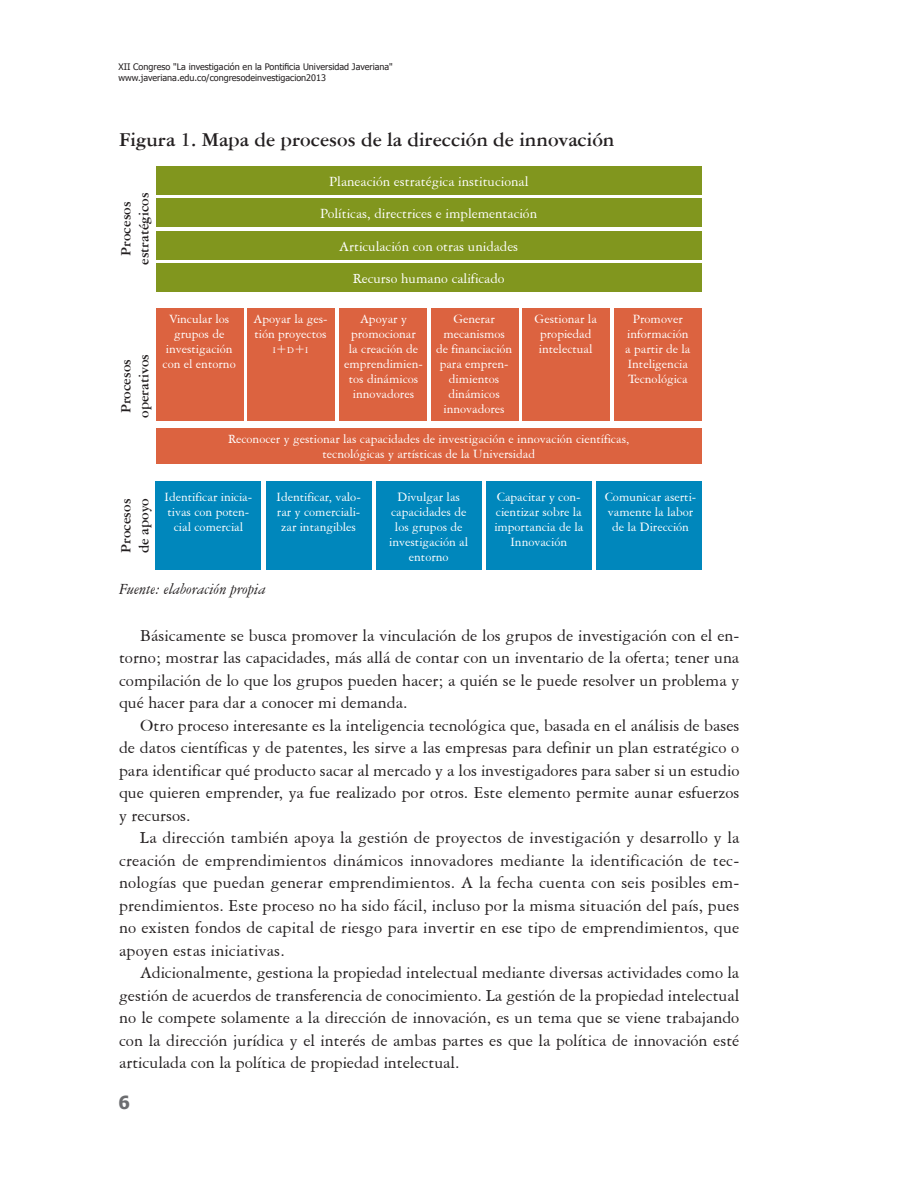
<style>
.page{position:relative;width:918px;height:1188px;background:#fff}
.page>*{position:absolute;margin:0;border:0;box-sizing:border-box;transform-origin:0 0}
.T3{font:700 21px "American Garamond BT";color:#231f20}
.parrafo{font:18px/22.5px "American Garamond BT";color:#231f20;text-align:justify}
.t1{font:700 18px "Tahoma";color:#6c6d70}
.fuente{font:italic 16.5px "American Garamond BT";color:#231f20}
.t2{font:15px/32.4px "American Garamond BT";color:#fff;text-align:center}
.t3{font:700 15px/18px "American Garamond BT";color:#231f20;text-align:center}
.t4{font:13.5px/15px "American Garamond BT";color:#fff;text-align:center}
.t5{font:9.45px "American Garamond BT";color:#fff}
.t6{font:9px/10.8px "Tahoma";color:#231f20}
.s1{font-size:13.5px}
</style>
<div class="page">
<div style="left:156px;top:166px;width:546px;height:29px;background:#81961e"></div>
<div style="left:156px;top:428px;width:546px;height:36px;background:#dc6340"></div>
<div style="left:156px;top:198px;width:546px;height:29px;background:#81961e"></div>
<div style="left:156px;top:231px;width:546px;height:28px;background:#81961e"></div>
<div style="left:156px;top:263px;width:546px;height:29px;background:#81961e"></div>
<div style="left:156px;top:308px;width:87px;height:112px;background:#dc6340"></div>
<div style="left:156px;top:482px;width:105px;height:88px;background:#0087bc"></div>
<div style="left:339px;top:308px;width:88px;height:112px;background:#dc6340"></div>
<div style="left:376px;top:482px;width:105px;height:88px;background:#0087bc"></div>
<div style="left:523px;top:308px;width:87px;height:112px;background:#dc6340"></div>
<div style="left:597px;top:482px;width:105px;height:88px;background:#0087bc"></div>
<div style="left:248px;top:308px;width:87px;height:112px;background:#dc6340"></div>
<div style="left:266px;top:482px;width:105px;height:88px;background:#0087bc"></div>
<div style="left:431px;top:308px;width:87px;height:112px;background:#dc6340"></div>
<div style="left:486px;top:482px;width:105px;height:88px;background:#0087bc"></div>
<div style="left:614px;top:308px;width:88px;height:112px;background:#dc6340"></div>
<p class="t6" style="left:118px;top:61px;width:276px">XII Congreso "La investigación en la Pontificia Universidad Javeriana" www.javeriana.edu.co/congresodeinvestigacion2013</p>
<p class="T3" style="left:119px;top:127px;width:497px">Figura 1. Mapa de procesos de la dirección de innovación</p>
<p class="t2" style="left:320px;top:165px;width:218px">Planeación estratégica institucional Políticas, directrices e implementación Articulación con otras unidades Recurso humano calificado</p>
<p class="t3" style="left:116px;top:265px;width:74px;rotate:-90deg">Procesos estratégicos</p>
<p class="t3" style="left:116px;top:418px;width:65px;rotate:-90deg">Procesos operativos</p>
<p class="t4" style="left:163px;top:312px;width:75px">Vincular los grupos de investigación con el entorno</p>
<p class="t4" style="left:254px;top:311px;width:76px;text-align:left">Apoyar la ges&shy;tión proyectos</p>
<p class="t5" style="left:273px;top:345px;width:37px">i<span class="s1">+</span>d<span class="s1">+</span>i</p>
<p class="t4" style="left:344px;top:311px;width:80px">Apoyar y promocionar<br>la creación de emprendimien&shy;tos dinámicos innovadores</p>
<p class="t4" style="left:436px;top:312px;width:78px">Generar mecanismos de financiación para empren&shy;dimientos dinámicos innovadores</p>
<p class="t4" style="left:535px;top:312px;width:64px">Gestionar la propiedad intelectual</p>
<p class="t4" style="left:625px;top:312px;width:67px">Promover información a partir de la<br>Inteligencia<br>Tecnológica</p>
<p class="t4" style="left:228px;top:432px;width:403px">Reconocer y gestionar las capacidades de investigación e innovación científicas, tecnológicas y artísticas de la Universidad</p>
<p class="t4" style="left:277px;top:489px;width:86px">Identificar, valo&shy;rar y comerciali&shy;zar intangibles</p>
<p class="t4" style="left:389px;top:489px;width:80px">Divulgar las capacidades de los grupos de investigación al entorno</p>
<p class="t4" style="left:165px;top:489px;width:89px">Identificar inicia&shy;tivas con poten&shy;cial comercial</p>
<p class="t3" style="left:116px;top:553px;width:57px;text-align:left;rotate:-90deg">Procesos de apoyo</p>
<p class="t4" style="left:605px;top:489px;width:93px">Comunicar aserti&shy;vamente la labor de la Dirección</p>
<p class="t4" style="left:494px;top:489px;width:90px">Capacitar y con&shy;cientizar sobre la importancia de la<br>Innovación</p>
<p class="fuente" style="left:119px;top:579px;width:149px">Fuente: elaboración propia</p>
<p class="parrafo" style="left:119px;top:624px;width:622px;text-indent:21px">Básicamente se busca promover la vinculación de los grupos de investigación con el en&shy;torno; mostrar las capacidades, más allá de contar con un inventario de la oferta; tener una compilación de lo que los grupos pueden hacer; a quién se le puede resolver un problema y qué hacer para dar a conocer mi demanda.</p>
<p class="parrafo" style="left:119px;top:714px;width:622px;text-indent:21px">Otro proceso interesante es la inteligencia tecnológica que, basada en el análisis de bases de datos científicas y de patentes, les sirve a las empresas para definir un plan estratégico o para identificar qué producto sacar al mercado y a los investigadores para saber si un estudio que quieren emprender, ya fue realizado por otros. Este elemento permite aunar esfuerzos y recursos.</p>
<p class="parrafo" style="left:119px;top:826px;width:622px;text-indent:21px">La dirección también apoya la gestión de proyectos de investigación y desarrollo y la creación de emprendimientos dinámicos innovadores mediante la identificación de tec&shy;nologías que puedan generar emprendimientos. A la fecha cuenta con seis posibles em&shy;prendimientos. Este proceso no ha sido fácil, incluso por la misma situación del país, pues no existen fondos de capital de riesgo para invertir en ese tipo de emprendimientos, que apoyen estas iniciativas.</p>
<p class="parrafo" style="left:119px;top:961px;width:622px;text-indent:21px">Adicionalmente, gestiona la propiedad intelectual mediante diversas actividades como la gestión de acuerdos de transferencia de conocimiento. La gestión de la propiedad intelectual no le compete solamente a la dirección de innovación, es un tema que se viene trabajando con la dirección jurídica y el interés de ambas partes es que la política de innovación esté articulada con la política de propiedad intelectual.</p>
<p class="t1" style="left:118px;top:1090px;width:13px">6</p>
</div>
